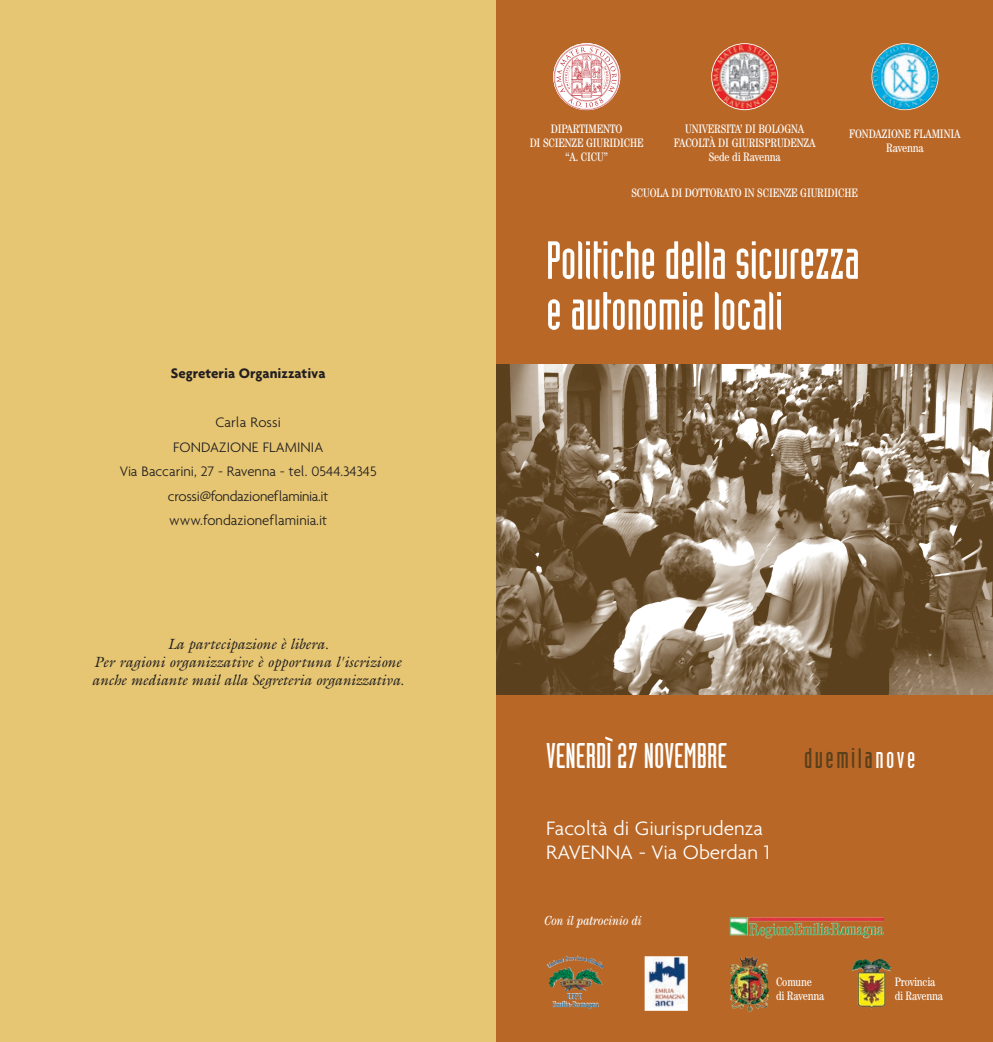
<style>
.page{position:relative;width:993px;height:1042px;background:#fff}
.page>*{position:absolute;margin:0;border:0;box-sizing:border-box;transform-origin:0 0}
.t1{font:52.5px/50.8px "Industria Solid";color:#fff}
.t2{font:35px "Industria Solid";color:#fff}
.t3{font:28px "Industria Solid";letter-spacing:.09em;color:#5a401d}
.t4{font:300 21px/24.5px "Agenda";color:#fff}
.t5{font:300 14.88px/24.5px "Agenda";color:#231f20;text-align:center}
.t6{font:italic 14.88px/18.4px "Galliard";letter-spacing:-.01em;color:#231f20;text-align:center}
.t7{font:700 14.88px "Agenda";color:#231f20}
.t8{font:italic condensed 13.12px "Century";color:#fff;scale:.95 1}
.t9{font:condensed 12.25px/14px "Century";letter-spacing:-.015em;color:#fff;text-align:center;scale:.95 1}
.s1{color:#fff}
</style>
<div class="page">
<div style="left:0;top:0;width:496px;height:1042px;background:#e6c673"></div>
<div style="left:496px;top:0;width:496px;height:1042px;background:#b96726"></div>
<img style="left:496px;top:365px;width:496px;height:330px">
<img style="left:711px;top:44px;width:66px;height:65px;border-radius:50%">
<div style="left:711px;top:43px;width:67px;height:67px;border:2px solid #fff;border-radius:50%"></div>
<img style="left:553px;top:43px;width:67px;height:67px;border-radius:50%">
<img style="left:923px;top:50px;width:14px;height:24px">
<div style="left:871px;top:43px;width:67px;height:67px;border:1px solid #fff;border-radius:50%"></div>
<img style="left:646px;top:958px;width:39px;height:49px">
<div style="left:644px;top:956px;width:43px;height:54px;border:1px solid #fff"></div>
<svg style="left:882px;top:960px;width:7px;height:6px"></svg>
<svg style="left:752px;top:956px;width:6px;height:5px"></svg>
<svg style="left:575px;top:955px;width:11px;height:6px"></svg>
<img style="left:729px;top:917px;width:154px;height:18px">
<p class="t7" style="left:171px;top:364px;width:156px">Segreteria Organizzativa</p>
<p class="t5" style="left:120px;top:410px;width:258px">Carla Rossi<br>FONDAZIONE FLAMINIA<br>Via Baccarini, 27 - Ravenna - tel. 0544.34345 crossi@fondazioneflaminia.it www.fondazioneflaminia.it</p>
<p class="t6" style="left:92px;top:634px;width:313px">La partecipazione è libera.<br>Per ragioni organizzative è opportuna l'iscrizione anche mediante mail alla Segreteria organizzativa.</p>
<p class="t9" style="left:529px;top:122px;width:121px">DIPARTIMENTO<br>DI SCIENZE GIURIDICHE “A. CICU”</p>
<p class="t9" style="left:673px;top:122px;width:150px">UNIVERSITA’ DI BOLOGNA<br>FACOLTÀ DI GIURISPRUDENZA<br>Sede di Ravenna</p>
<p class="t9" style="left:631px;top:187px;width:240px">SCUOLA DI DOTTORATO IN SCIENZE GIURIDICHE</p>
<p class="t9" style="left:849px;top:127px;width:119px">FONDAZIONE FLAMINIA<br>Ravenna</p>
<h1 class="t1" style="left:546px;top:238px;width:315px">Politiche della sicurezza e autonomie locali</h1>
<h2 class="t2" style="left:546px;top:743px;width:183px">VENERDÌ 27 NOVEMBRE</h2>
<h3 class="t3" style="left:803px;top:748px;width:113px">duemila<span class="s1">nove</span></h3>
<h3 class="t4" style="left:546px;top:815px;width:225px">Facoltà di Giurisprudenza<br>RAVENNA - Via Oberdan 1</h3>
<p class="t8" style="left:544px;top:915px;width:104px">Con il patrocinio di</p>
<p class="t9" style="left:775px;top:975px;width:52px;text-align:left">Comune<br>di Ravenna</p>
<p class="t9" style="left:894px;top:975px;width:52px;text-align:left">Provincia di Ravenna</p>
</div>
